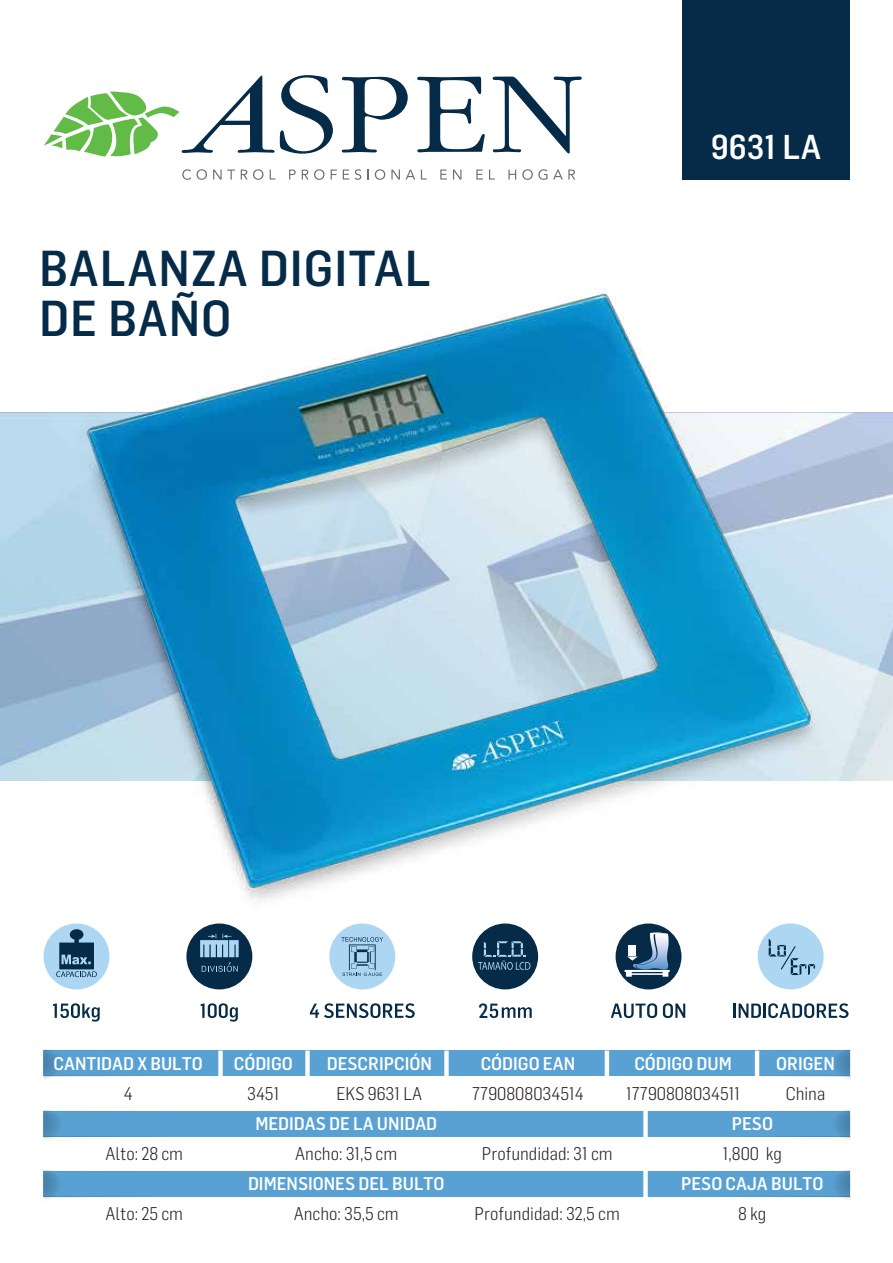
<style>
.page{position:relative;width:893px;height:1263px;background:#fff}
.page>*{position:absolute;margin:0;border:0;box-sizing:border-box;transform-origin:0 0}
.t1{font:500 49.5px/49.5px "Flama Semicondensed";letter-spacing:.02em;color:#052b48}
.t2{font:500 33.75px "Flama Semicondensed";color:#fff}
.t3{font:500 20.1px "Flama Semicondensed";color:#052b48}
.t4{font:300 18px "Flama Semicondensed";color:#231f20}
.t5{font:500 18px "Flama Semicondensed";color:#fff}
</style>
<div class="page">
<div style="left:44px;top:1050px;width:806px;height:25px;background:#59a1d2"></div>
<svg style="left:721px;top:1051px;width:130px;height:28px"></svg>
<svg style="left:44px;top:1051px;width:129px;height:28px"></svg>
<div style="left:44px;top:1111px;width:806px;height:25px;background:#59a1d2"></div>
<svg style="left:721px;top:1110px;width:130px;height:29px"></svg>
<svg style="left:44px;top:1110px;width:129px;height:29px"></svg>
<div style="left:44px;top:1171px;width:806px;height:25px;background:#59a1d2"></div>
<svg style="left:721px;top:1170px;width:130px;height:29px"></svg>
<svg style="left:44px;top:1170px;width:129px;height:29px"></svg>
<div style="left:305px;top:1050px;width:5px;height:61px;background:#fff"></div>
<div style="left:218px;top:1050px;width:5px;height:61px;background:#fff"></div>
<div style="left:444px;top:1050px;width:5px;height:61px;background:#fff"></div>
<div style="left:643px;top:1106px;width:5px;height:113px;background:#fff"></div>
<hr style="left:605px;top:1050px;width:4px;height:57px;background:#fff">
<hr style="left:755px;top:1050px;width:4px;height:57px;background:#fff">
<svg style="left:59px;top:75px;width:523px;height:48px"></svg>
<img style="left:0;top:123px;width:893px;height:928px">
<div style="left:682px;top:0;width:168px;height:180px;background:#052b48"></div>
<div style="left:186px;top:923px;width:66px;height:66px;background:#052b48;border-radius:50%"></div>
<svg style="left:200px;top:934px;width:39px;height:38px"></svg>
<svg style="left:201px;top:1003px;width:37px;height:18px"></svg>
<div style="left:329px;top:923px;width:66px;height:66px;background:#acd6f2;border-radius:50%"></div>
<svg style="left:341px;top:937px;width:42px;height:39px"></svg>
<svg style="left:310px;top:1003px;width:105px;height:15px"></svg>
<div style="left:44px;top:923px;width:65px;height:66px;background:#acd6f2;border-radius:50%"></div>
<svg style="left:56px;top:929px;width:41px;height:48px"></svg>
<svg style="left:53px;top:1003px;width:47px;height:18px"></svg>
<div style="left:616px;top:923px;width:65px;height:66px;background:#052b48;border-radius:50%"></div>
<svg style="left:625px;top:932px;width:45px;height:45px"></svg>
<svg style="left:611px;top:1003px;width:46px;height:15px"></svg>
<svg style="left:663px;top:1003px;width:22px;height:15px"></svg>
<div style="left:758px;top:923px;width:66px;height:66px;background:#acd6f2;border-radius:50%"></div>
<svg style="left:769px;top:939px;width:46px;height:36px"></svg>
<hr style="left:733px;top:1003px;width:3px;height:15px;background:#052b48">
<svg style="left:739px;top:1003px;width:22px;height:15px"></svg>
<hr style="left:763px;top:1003px;width:3px;height:15px;background:#052b48">
<svg style="left:768px;top:1003px;width:80px;height:15px"></svg>
<div style="left:472px;top:923px;width:66px;height:66px;background:#052b48;border-radius:50%"></div>
<svg style="left:478px;top:941px;width:52px;height:29px"></svg>
<svg style="left:490px;top:1003px;width:42px;height:15px"></svg>
<h1 class="t1" style="left:39px;top:242px;width:394px">BALANZA DIGITAL<br>DE BAÑO</h1>
<h2 class="t2" style="left:711px;top:125px;width:112px">9631 LA</h2>
<p class="t3" style="left:479px;top:998px;width:11px">2</p>
<p class="t5" style="left:54px;top:1052px;width:151px">CANTIDAD X BULTO</p>
<p class="t4" style="left:124px;top:1082px;width:10px">4</p>
<p class="t4" style="left:105px;top:1142px;width:79px">Alto: 28 cm</p>
<p class="t4" style="left:105px;top:1202px;width:79px">Alto: 25 cm</p>
<p class="t5" style="left:234px;top:1052px;width:60px">CÓDIGO</p>
<p class="t4" style="left:247px;top:1082px;width:34px">3451</p>
<p class="t5" style="left:327px;top:1052px;width:107px">DESCRIPCIÓN</p>
<p class="t4" style="left:336px;top:1082px;width:87px">EKS 9631 LA</p>
<p class="t5" style="left:255px;top:1112px;width:183px">MEDIDAS DE LA UNIDAD</p>
<p class="t4" style="left:295px;top:1142px;width:104px">Ancho: 31,5 cm</p>
<p class="t5" style="left:248px;top:1172px;width:198px">DIMENSIONES DEL BULTO</p>
<p class="t4" style="left:294px;top:1202px;width:107px">Ancho: 35,5 cm</p>
<p class="t5" style="left:481px;top:1052px;width:96px">CÓDIGO EAN</p>
<p class="t4" style="left:472px;top:1082px;width:113px">7790808034514</p>
<p class="t4" style="left:482px;top:1142px;width:132px">Profundidad: 31 cm</p>
<p class="t4" style="left:475px;top:1202px;width:147px">Profundidad: 32,5 cm</p>
<p class="t5" style="left:634px;top:1052px;width:99px">CÓDIGO DUM</p>
<p class="t4" style="left:626px;top:1082px;width:116px">17790808034511</p>
<p class="t5" style="left:776px;top:1052px;width:60px">ORIGEN</p>
<p class="t4" style="left:786px;top:1082px;width:41px">China</p>
<p class="t5" style="left:732px;top:1112px;width:43px">PESO</p>
<p class="t4" style="left:723px;top:1142px;width:61px">1,800 kg</p>
<p class="t5" style="left:681px;top:1172px;width:144px">PESO CAJA BULTO</p>
<p class="t4" style="left:738px;top:1202px;width:30px">8 kg</p>
</div>
